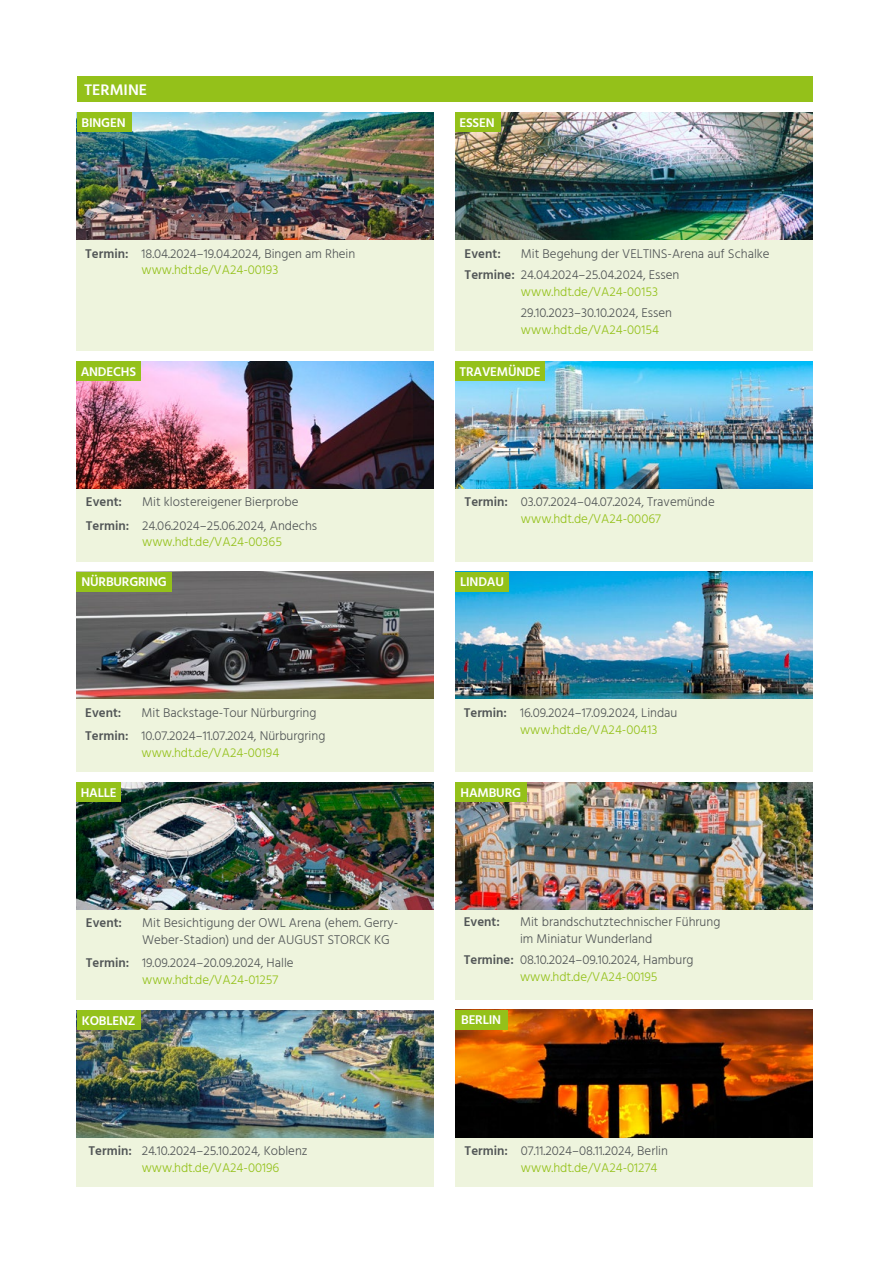
<style>
.page{position:relative;width:889px;height:1263px;background:#fff}
.page>*{position:absolute;margin:0;border:0;box-sizing:border-box;transform-origin:0 0}
.t1{font:600 15.75px "Hind";color:#fff}
.t2{font:300 12.9px/16.8px "Hind";color:#505455}
.t3{font:600 12.9px "Hind";letter-spacing:-.015em;color:#fff}
.t4{font:600 12.9px "Hind";color:#505455}
.s1{font-weight:600}
.s2{color:#94c11a}
</style>
<div class="page">
<div style="left:77px;top:77px;width:735px;height:25px;background:#94c11a"></div>
<img style="left:455px;top:782px;width:357px;height:128px">
<div style="left:455px;top:782px;width:71px;height:20px;background:#94c11a"></div>
<img style="left:455px;top:113px;width:357px;height:127px">
<div style="left:455px;top:113px;width:45px;height:19px;background:#94c11a"></div>
<div style="left:455px;top:910px;width:357px;height:89px;background:#eef4dd"></div>
<div style="left:455px;top:240px;width:357px;height:111px;background:#eef4dd"></div>
<img style="left:77px;top:113px;width:357px;height:127px">
<div style="left:77px;top:113px;width:54px;height:19px;background:#94c11a"></div>
<img style="left:77px;top:361px;width:357px;height:128px">
<div style="left:77px;top:361px;width:64px;height:20px;background:#94c11a"></div>
<div style="left:77px;top:240px;width:357px;height:111px;background:#eef4dd"></div>
<div style="left:77px;top:489px;width:357px;height:72px;background:#eef4dd"></div>
<img style="left:77px;top:572px;width:357px;height:127px">
<div style="left:77px;top:572px;width:95px;height:19px;background:#94c11a"></div>
<img style="left:455px;top:361px;width:357px;height:128px">
<div style="left:455px;top:361px;width:89px;height:20px;background:#94c11a"></div>
<div style="left:77px;top:699px;width:357px;height:73px;background:#eef4dd"></div>
<div style="left:455px;top:489px;width:357px;height:72px;background:#eef4dd"></div>
<img style="left:455px;top:572px;width:357px;height:127px">
<div style="left:455px;top:572px;width:54px;height:19px;background:#94c11a"></div>
<img style="left:77px;top:782px;width:357px;height:128px">
<div style="left:77px;top:782px;width:44px;height:20px;background:#94c11a"></div>
<div style="left:77px;top:910px;width:357px;height:89px;background:#eef4dd"></div>
<div style="left:455px;top:699px;width:357px;height:73px;background:#eef4dd"></div>
<img style="left:77px;top:1010px;width:357px;height:128px">
<div style="left:77px;top:1010px;width:63px;height:20px;background:#94c11a"></div>
<img style="left:455px;top:1010px;width:357px;height:127px">
<div style="left:455px;top:1010px;width:53px;height:19px;background:#94c11a"></div>
<div style="left:455px;top:1137px;width:357px;height:49px;background:#eef4dd"></div>
<div style="left:77px;top:1138px;width:357px;height:48px;background:#eef4dd"></div>
<p class="t1" style="left:84px;top:78px;width:65px">TERMINE</p>
<p class="t3" style="left:82px;top:113px;width:46px">BINGEN</p>
<p class="t3" style="left:459px;top:113px;width:37px">ESSEN</p>
<p class="t2" style="left:141px;top:245px;width:215px;text-indent:-56px"><span class="s1">Termin:</span> 18.04.2024–19.04.2024, Bingen am Rhein <span class="s2">www.hdt.de/VA24-00193</span></p>
<p class="t4" style="left:464px;top:244px;width:38px">Event:</p>
<p class="t2" style="left:521px;top:246px;width:250px">Mit Begehung der VELTINS-Arena auf Schalke</p>
<p class="t2" style="left:521px;top:267px;width:160px;text-indent:-56px"><span class="s1">Termine:</span> 24.04.2024–25.04.2024, Essen <span class="s2">www.hdt.de/VA24-00153</span></p>
<p class="t2" style="left:521px;top:305px;width:153px">29.10.2023–30.10.2024, Essen <span class="s2">www.hdt.de/VA24-00154</span></p>
<p class="t3" style="left:81px;top:362px;width:57px">ANDECHS</p>
<p class="t3" style="left:459px;top:362px;width:83px">TRAVEMÜNDE</p>
<p class="t4" style="left:86px;top:493px;width:38px">Event:</p>
<p class="t2" style="left:142px;top:494px;width:158px">Mit klostereigener Bierprobe</p>
<p class="t2" style="left:142px;top:518px;width:176px;text-indent:-56px"><span class="s1">Termin:</span> 24.06.2024–25.06.2024, Andechs <span class="s2">www.hdt.de/VA24-00365</span></p>
<p class="t2" style="left:464px;top:494px;width:252px;text-align:center"><span class="s1">Termin:</span> 03.07.2024–04.07.2024, Travemünde <span class="s2">www.hdt.de/VA24-00067</span></p>
<p class="t3" style="left:82px;top:573px;width:87px">NÜRBURGRING</p>
<p class="t3" style="left:460px;top:573px;width:45px">LINDAU</p>
<p class="t4" style="left:85px;top:703px;width:38px">Event:</p>
<p class="t2" style="left:141px;top:705px;width:176px">Mit Backstage-Tour Nürburgring</p>
<p class="t2" style="left:141px;top:728px;width:185px;text-indent:-56px"><span class="s1">Termin:</span> 10.07.2024–11.07.2024, Nürburgring <span class="s2">www.hdt.de/VA24-00194</span></p>
<p class="t2" style="left:520px;top:705px;width:159px;text-indent:-56px"><span class="s1">Termin:</span> 16.09.2024–17.09.2024, Lindau <span class="s2">www.hdt.de/VA24-00413</span></p>
<p class="t3" style="left:81px;top:783px;width:38px">HALLE</p>
<p class="t3" style="left:460px;top:783px;width:62px">HAMBURG</p>
<p class="t4" style="left:86px;top:914px;width:38px">Event:</p>
<p class="t2" style="left:142px;top:915px;width:258px">Mit Besichtigung der OWL Arena (ehem. Gerry-<br>Weber-Stadion) und der AUGUST STORCK KG</p>
<p class="t2" style="left:142px;top:955px;width:153px;text-indent:-56px"><span class="s1">Termin:</span> 19.09.2024–20.09.2024, Halle <span class="s2">www.hdt.de/VA24-01257</span></p>
<p class="t4" style="left:464px;top:913px;width:38px">Event:</p>
<p class="t2" style="left:520px;top:914px;width:202px">Mit brandschutztechnischer Führung im Miniatur Wunderland</p>
<p class="t2" style="left:520px;top:952px;width:175px;text-indent:-56px"><span class="s1">Termine:</span> 08.10.2024–09.10.2024, Hamburg <span class="s2">www.hdt.de/VA24-00195</span></p>
<p class="t3" style="left:82px;top:1011px;width:55px">KOBLENZ</p>
<p class="t3" style="left:461px;top:1011px;width:42px">BERLIN</p>
<p class="t2" style="left:142px;top:1143px;width:167px;text-indent:-53px"><span class="s1">Termin:</span> 24.10.2024–25.10.2024, Koblenz <span class="s2">www.hdt.de/VA24-00196</span></p>
<p class="t2" style="left:521px;top:1143px;width:149px;text-indent:-56px"><span class="s1">Termin:</span> 07.11.2024–08.11.2024, Berlin <span class="s2">www.hdt.de/VA24-01274</span></p>
</div>
